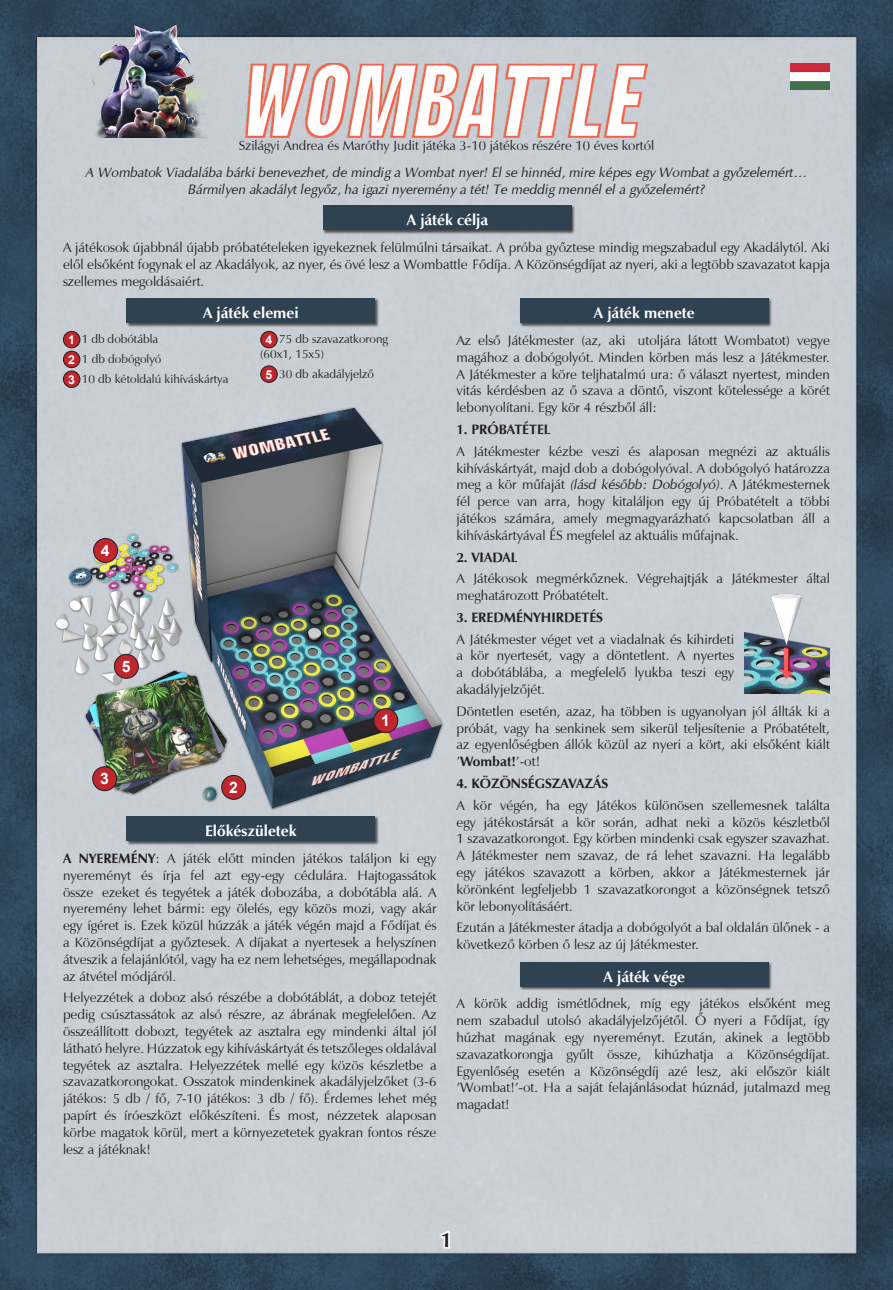
<style>
.page{position:relative;width:893px;height:1290px;background:#fff}
.page>*{position:absolute;margin:0;border:0;box-sizing:border-box;transform-origin:0 0}
.t1{font:700 21px "Vera Humana 95";color:#231f20}
.Alcímek{font:700 15.75px "Vera Humana 95";color:#fff}
.t2{font:700 15.75px "Arial";color:#fff}
.Bekezdés{font:14px/16.8px "Vera Humana 95";color:#231f20;text-align:justify}
.Bekezdés-2{font:italic 14px/16.8px "Vera Humana 95";color:#231f20;text-align:center}
.Bekezdés-3{font:700 14px "Vera Humana 95";color:#231f20}
.t3{font:13.65px "Vera Humana 95";color:#231f20}
.Bekezdés-4{font:12.25px/14.7px "Vera Humana 95";color:#231f20}
.t4{font:700 12.25px "Arial";color:#fff}
.s1{font-weight:700}
.s2{font-style:italic}
</style>
<div class="page">
<img style="left:0;top:0;width:893px;height:1290px">
<svg style="left:436px;top:1229px;width:16px;height:21px"></svg>
<div style="left:126px;top:298px;width:253px;height:29px;background:#231f20;opacity:.75"></div>
<div style="left:127px;top:298px;width:248px;height:25px;background:#2f4252"></div>
<div style="left:63px;top:331px;width:17px;height:17px;background:#c0262d;border-radius:50%"></div>
<div style="left:63px;top:331px;width:17px;height:17px;border:1px solid #231f20;border-radius:50%"></div>
<div style="left:63px;top:351px;width:17px;height:17px;background:#c0262d;border-radius:50%"></div>
<div style="left:63px;top:351px;width:17px;height:17px;border:1px solid #231f20;border-radius:50%"></div>
<div style="left:63px;top:371px;width:17px;height:16px;background:#c0262d;border-radius:50%"></div>
<div style="left:63px;top:371px;width:17px;height:17px;border:1px solid #231f20;border-radius:50%"></div>
<div style="left:261px;top:331px;width:16px;height:17px;background:#c0262d;border-radius:50%"></div>
<div style="left:260px;top:331px;width:18px;height:17px;border:1px solid #231f20;border-radius:50%"></div>
<div style="left:261px;top:366px;width:16px;height:16px;background:#c0262d;border-radius:50%"></div>
<div style="left:260px;top:365px;width:18px;height:18px;border:1px solid #231f20;border-radius:50%"></div>
<div style="left:520px;top:298px;width:252px;height:29px;background:#231f20;opacity:.75"></div>
<div style="left:520px;top:298px;width:248px;height:25px;background:#2f4252"></div>
<div style="left:520px;top:961px;width:252px;height:30px;background:#231f20;opacity:.75"></div>
<div style="left:520px;top:962px;width:248px;height:24px;background:#2f4252"></div>
<div style="left:323px;top:205px;width:252px;height:29px;background:#231f20;opacity:.75"></div>
<div style="left:323px;top:205px;width:248px;height:25px;background:#2f4252"></div>
<img style="left:245px;top:63px;width:403px;height:74px">
<img style="left:93px;top:18px;width:124px;height:119px">
<img style="left:0;top:399px;width:450px;height:417px">
<div style="left:94px;top:538px;width:24px;height:24px;background:#c0262d;border-radius:50%"></div>
<div style="left:93px;top:538px;width:25px;height:25px;border:1px solid #231f20;border-radius:50%"></div>
<div style="left:93px;top:767px;width:24px;height:24px;background:#c0262d;border-radius:50%"></div>
<div style="left:92px;top:766px;width:25px;height:25px;border:1px solid #231f20;border-radius:50%"></div>
<div style="left:114px;top:654px;width:24px;height:24px;background:#c0262d;border-radius:50%"></div>
<div style="left:114px;top:654px;width:25px;height:25px;border:1px solid #231f20;border-radius:50%"></div>
<div style="left:222px;top:775px;width:24px;height:24px;background:#c0262d;border-radius:50%"></div>
<div style="left:221px;top:775px;width:25px;height:25px;border:1px solid #231f20;border-radius:50%"></div>
<div style="left:374px;top:709px;width:24px;height:23px;background:#c0262d;border-radius:50%"></div>
<div style="left:373px;top:708px;width:25px;height:25px;border:1px solid #231f20;border-radius:50%"></div>
<img style="left:744px;top:590px;width:86px;height:104px">
<div style="left:126px;top:816px;width:253px;height:29px;background:#231f20;opacity:.75"></div>
<div style="left:127px;top:816px;width:248px;height:25px;background:#2f4252"></div>
<img style="left:790px;top:63px;width:40px;height:26px">
<p class="t3" style="left:239px;top:137px;width:417px">Szilágyi Andrea és Maróthy Judit játéka 3-10 játékos részére 10 éves kortól</p>
<p class="Bekezdés-2" style="left:86px;top:164px;width:723px">A Wombatok Viadalába bárki benevezhet, de mindig a Wombat nyer! El se hinnéd, mire képes egy Wombat a győzelemért…<br>Bármilyen akadályt legyőz, ha igazi nyeremény a tét! Te meddig mennél el a győzelemért?</p>
<p class="Alcímek" style="left:407px;top:210px;width:83px">A játék célja</p>
<p class="Bekezdés" style="left:63px;top:239px;width:768px">A játékosok újabbnál újabb próbatételeken igyekeznek felülmúlni társaikat. A próba győztese mindig megszabadul egy Akadálytól. Aki elől elsőként fogynak el az Akadályok, az nyer, és övé lesz a Wombattle Fődíja. A Közönségdíjat az nyeri, aki a legtöbb szavazatot kapja szellemes megoldásaiért.</p>
<p class="Alcímek" style="left:203px;top:303px;width:97px">A játék elemei</p>
<p class="t4" style="left:68px;top:331px;width:8px">1</p>
<p class="Bekezdés-4" style="left:82px;top:332px;width:78px">1 db dobótábla</p>
<p class="t4" style="left:68px;top:351px;width:8px">2</p>
<p class="Bekezdés-4" style="left:82px;top:352px;width:81px">1 db dobógolyó</p>
<p class="t4" style="left:68px;top:371px;width:8px">3</p>
<p class="Bekezdés-4" style="left:82px;top:371px;width:148px">10 db kétoldalú kihíváskártya</p>
<p class="Bekezdés-4" style="left:260px;top:332px;width:129px;text-indent:19px">75 db szavazatkorong (60x1, 15x5)</p>
<p class="t4" style="left:265px;top:366px;width:8px">5</p>
<p class="Bekezdés-4" style="left:279px;top:366px;width:96px">30 db akadályjelző</p>
<p class="t4" style="left:265px;top:331px;width:8px">4</p>
<p class="t2" style="left:101px;top:539px;width:10px">4</p>
<p class="t2" style="left:122px;top:655px;width:10px">5</p>
<p class="t2" style="left:100px;top:768px;width:10px">3</p>
<p class="t2" style="left:229px;top:776px;width:10px">2</p>
<p class="t2" style="left:381px;top:710px;width:10px">1</p>
<p class="Alcímek" style="left:205px;top:821px;width:93px">Előkészületek</p>
<p class="Bekezdés" style="left:63px;top:850px;width:375px"><span class="s1">A NYEREMÉNY</span>: A játék előtt minden játékos találjon ki egy nyereményt és írja fel azt egy-egy cédulára. Hajtogassátok össze ezeket és tegyétek a játék dobozába, a dobótábla alá. A nyeremény lehet bármi: egy ölelés, egy közös mozi, vagy akár egy ígéret is. Ezek közül húzzák a játék végén majd a Fődíjat és a Közönségdíjat a győztesek. A díjakat a nyertesek a helyszínen átveszik a felajánlótól, vagy ha ez nem lehetséges, megállapodnak az átvétel módjáról.</p>
<p class="Bekezdés" style="left:63px;top:989px;width:375px">Helyezzétek a doboz alsó részébe a dobótáblát, a doboz tetejét pedig csúsztassátok az alsó részre, az ábrának megfelelően. Az összeállított dobozt, tegyétek az asztalra egy mindenki által jól látható helyre. Húzzatok egy kihíváskártyát és tetszőleges oldalával tegyétek az asztalra. Helyezzétek mellé egy közös készletbe a szavazatkorongokat. Osszatok mindenkinek akadályjelzőket (3-6 játékos: 5 db / fő, 7-10 játékos: 3 db / fő). Érdemes lehet még papírt és íróeszközt előkészíteni. És most, nézzetek alaposan körbe magatok körül, mert a környezetetek gyakran fontos része lesz a játéknak!</p>
<p class="Alcímek" style="left:594px;top:303px;width:102px">A játék menete</p>
<p class="Bekezdés" style="left:456px;top:332px;width:375px">Az első Játékmester (az, aki utoljára látott Wombatot) vegye magához a dobógolyót. Minden körben más lesz a Játékmester.<br>A Játékmester a köre teljhatalmú ura: ő választ nyertest, minden vitás kérdésben az ő szava a döntő, viszont kötelessége a körét lebonyolítani. Egy kör 4 részből áll:</p>
<p class="Bekezdés-3" style="left:456px;top:421px;width:96px">1. PRÓBATÉTEL</p>
<p class="Bekezdés" style="left:456px;top:443px;width:375px">A Játékmester kézbe veszi és alaposan megnézi az aktuális kihíváskártyát, majd dob a dobógolyóval. A dobógolyó határozza meg a kör műfaját <span class="s2">(lásd később: Dobógolyó)</span>. A Játékmesternek fél perce van arra, hogy kitaláljon egy új Próbatételt a többi játékos számára, amely megmagyarázható kapcsolatban áll a kihíváskártyával ÉS megfelel az aktuális műfajnak.</p>
<p class="Bekezdés-3" style="left:456px;top:548px;width:63px">2. VIADAL</p>
<p class="Bekezdés" style="left:456px;top:570px;width:375px">A Játékosok megmérkőznek. Végrehajtják a Játékmester által meghatározott Próbatételt.</p>
<p class="Bekezdés-3" style="left:456px;top:609px;width:148px">3. EREDMÉNYHIRDETÉS</p>
<p class="Bekezdés" style="left:456px;top:630px;width:279px">A Játékmester véget vet a viadalnak és kihirdeti a kör nyertesét, vagy a döntetlent. A nyertes a dobótáblába, a megfelelő lyukba teszi egy akadályjelzőjét.</p>
<p class="Bekezdés" style="left:456px;top:703px;width:375px">Döntetlen esetén, azaz, ha többen is ugyanolyan jól állták ki a próbát, vagy ha senkinek sem sikerül teljesítenie a Próbatételt, az egyenlőségben állók közül az nyeri a kört, aki elsőként kiált ’<span class="s1">Wombat!</span>’-ot!</p>
<p class="Bekezdés-3" style="left:456px;top:775px;width:153px">4. KÖZÖNSÉGSZAVAZÁS</p>
<p class="Bekezdés" style="left:456px;top:796px;width:375px">A kör végén, ha egy Játékos különösen szellemesnek találta egy játékostársát a kör során, adhat neki a közös készletből 1 szavazatkorongot. Egy körben mindenki csak egyszer szavazhat.<br>A Játékmester nem szavaz, de rá lehet szavazni. Ha legalább egy játékos szavazott a körben, akkor a Játékmesternek jár körönként legfeljebb 1 szavazatkorongot a közönségnek tetsző kör lebonyolításáért.</p>
<p class="Bekezdés" style="left:456px;top:919px;width:375px">Ezután a Játékmester átadja a dobógolyót a bal oldalán ülőnek - a következő körben ő lesz az új Játékmester.</p>
<p class="Alcímek" style="left:604px;top:967px;width:83px">A játék vége</p>
<p class="Bekezdés" style="left:456px;top:995px;width:375px">A körök addig ismétlődnek, míg egy játékos elsőként meg nem szabadul utolsó akadályjelzőjétől. Ő nyeri a Fődíjat, így húzhat magának egy nyereményt. Ezután, akinek a legtöbb szavazatkorongja gyűlt össze, kihúzhatja a Közönségdíjat.<br>Egyenlőség esetén a Közönségdíj azé lesz, aki először kiált ’Wombat!’-ot. Ha a saját felajánlásodat húznád, jutalmazd meg magadat!</p>
<h1 class="t1" style="left:441px;top:1227px;width:13px">1</h1>
</div>
